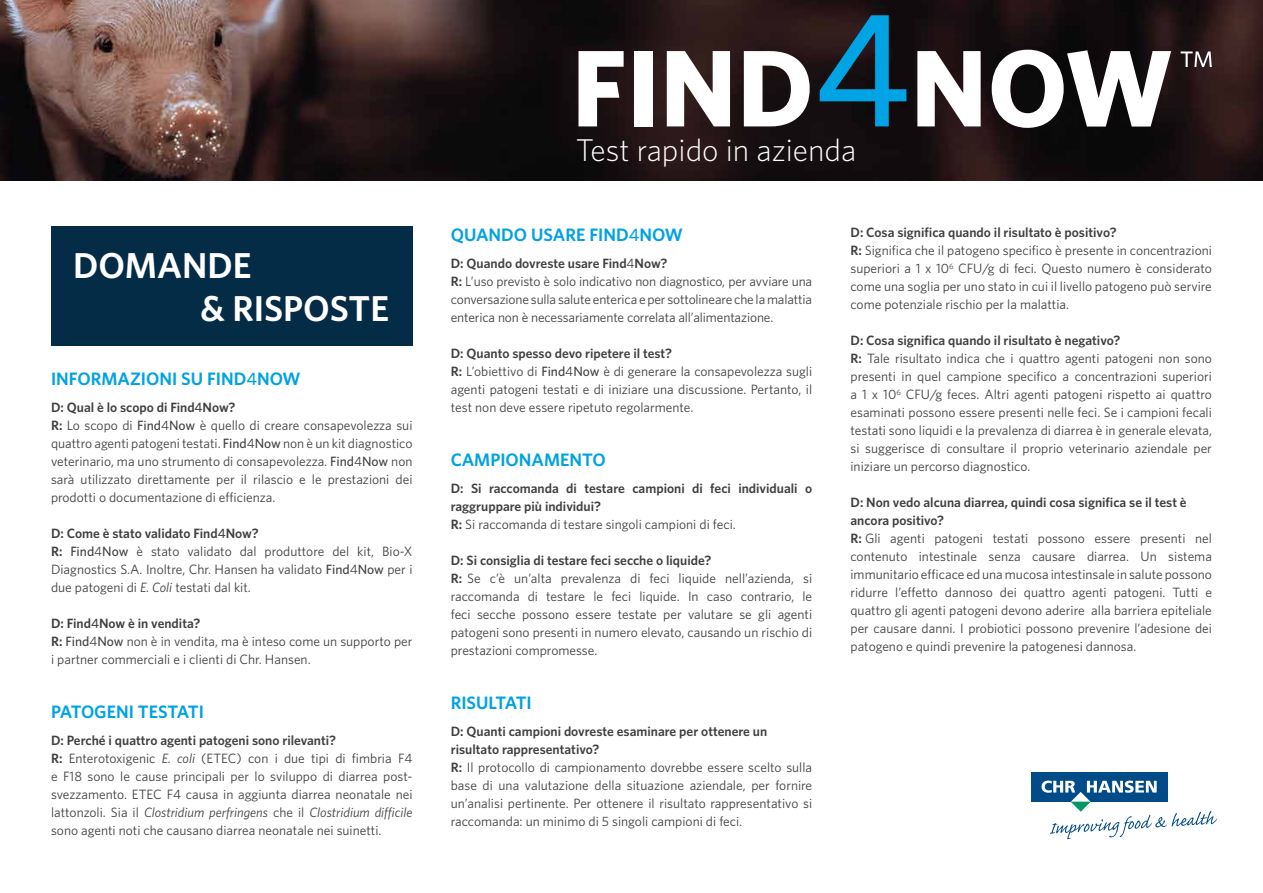
<style>
.page{position:relative;width:1263px;height:893px;background:#fff}
.page>*{position:absolute;margin:0;border:0;box-sizing:border-box;transform-origin:0 0}
.t1{font:600 36px/43.2px "Whitney";color:#fff}
.t2{font:300 31.5px "Whitney";color:#fff}
.t3{font:600 18px "Whitney";color:#00a2e2}
.t4{font:13.5px/18px "Whitney";color:#404040}
.t5{font:600 13.5px/18px "Whitney";color:#404040}
.s1{font-weight:500}
.s2{font-weight:600}
.s3{font-style:italic}
.s4{font-weight:400}
</style>
<div class="page">
<img style="left:0;top:0;width:1263px;height:181px">
<svg style="left:578px;top:51px;width:46px;height:75px"></svg>
<div style="left:634px;top:51px;width:19px;height:75px;background:#fff"></div>
<svg style="left:667px;top:51px;width:63px;height:75px"></svg>
<svg style="left:744px;top:51px;width:66px;height:75px"></svg>
<svg style="left:820px;top:15px;width:86px;height:111px;background:#11455d"></svg>
<svg style="left:917px;top:51px;width:64px;height:75px"></svg>
<svg style="left:992px;top:50px;width:179px;height:78px"></svg>
<svg style="left:1180px;top:51px;width:32px;height:16px"></svg>
<div style="left:51px;top:226px;width:361px;height:119px;background:#052c47"></div>
<div style="left:1031px;top:772px;width:136px;height:30px;background:#004b88"></div>
<svg style="left:1041px;top:781px;width:176px;height:58px"></svg>
<p class="t1" style="left:200px;top:243px;width:190px;text-indent:-127px">DOMANDE<br>&amp; RISPOSTE</p>
<p class="t3" style="left:51px;top:367px;width:251px">INFORMAZIONI SU FIND<span class="s1">4</span>NOW</p>
<p class="t5" style="left:51px;top:398px;width:186px">D: Qual è lo scopo di Find<span class="s1">4</span>Now?</p>
<p class="t4" style="left:51px;top:416px;width:363px;text-align:justify"><span class="s2">R:</span> Lo scopo di <span class="s1">Find</span>4<span class="s1">Now</span> è quello di creare consapevolezza sui quattro agenti patogeni testati. <span class="s1">Find</span>4<span class="s1">Now</span> non è un kit diagnostico veterinario, ma uno strumento di consapevolezza. <span class="s1">Find</span>4<span class="s1">Now</span> non sarà utilizzato direttamente per il rilascio e le prestazioni dei prodotti o documentazione di efficienza.</p>
<p class="t5" style="left:51px;top:524px;width:209px">D: Come è stato validato Find<span class="s1">4</span>Now?</p>
<p class="t4" style="left:51px;top:542px;width:363px;text-align:justify"><span class="s2">R:</span> <span class="s1">Find</span>4<span class="s1">Now</span> è stato validato dal produttore del kit, Bio-X Diagnostics S.A. Inoltre, Chr. Hansen ha validato <span class="s1">Find</span>4<span class="s1">Now</span> per i due patogeni di <span class="s3">E. Coli</span> testati dal kit.</p>
<p class="t5" style="left:51px;top:614px;width:151px">D: Find<span class="s1">4</span>Now è in vendita?</p>
<p class="t4" style="left:51px;top:632px;width:363px"><span class="s2">R:</span> <span class="s1">Find</span>4<span class="s1">Now</span> non è in vendita, ma è inteso come un supporto per i partner commerciali e i clienti di Chr. Hansen.</p>
<p class="t3" style="left:51px;top:700px;width:154px">PATOGENI TESTATI</p>
<p class="t5" style="left:51px;top:731px;width:287px">D: Perché i quattro agenti patogeni sono rilevanti?</p>
<p class="t4" style="left:51px;top:749px;width:363px;text-align:justify"><span class="s2">R:</span> Enterotoxigenic <span class="s3">E. coli</span> (ETEC) con i due tipi di fimbria F4 e F18 sono le cause principali per lo sviluppo di diarrea post&shy;svezzamento. ETEC F4 causa in aggiunta diarrea neonatale nei lattonzoli. Sia il <span class="s3">Clostridium perfringens</span> che il <span class="s3">Clostridium difficile </span>sono agenti noti che causano diarrea neonatale nei suinetti.</p>
<p class="t2" style="left:576px;top:129px;width:282px">Test rapido in azienda</p>
<h3 class="t3" style="left:451px;top:223px;width:234px">QUANDO USARE FIND<span class="s1">4</span>NOW</h3>
<p class="t4" style="left:451px;top:254px;width:363px"><span class="s2">D: Quando dovreste usare Find</span>4<span class="s2">Now?<br>R:</span> L’uso previsto è solo indicativo non diagnostico, per avviare una conversazione sulla salute enterica e per sottolineare che la malattia enterica non è necessariamente correlata all’alimentazione.</p>
<p class="t4" style="left:451px;top:344px;width:363px"><span class="s2">D: Quanto spesso devo ripetere il test?<br>R:</span> L’obiettivo di <span class="s1">Find</span>4<span class="s1">Now</span> è di generare la consapevolezza sugli agenti patogeni testati e di iniziare una discussione. Pertanto, il test non deve essere ripetuto regolarmente.</p>
<h3 class="t3" style="left:451px;top:448px;width:157px">CAMPIONAMENTO</h3>
<p class="t5" style="left:451px;top:479px;width:363px">D: Si raccomanda di testare campioni di feci individuali o raggruppare più individui?<br>R: <span class="s4">Si raccomanda di testare singoli campioni di feci.</span></p>
<p class="t4" style="left:451px;top:551px;width:363px"><span class="s2">D: Si consiglia di testare feci secche o liquide?<br>R:</span> Se c’è un’alta prevalenza di feci liquide nell’azienda, si raccomanda di testare le feci liquide. In caso contrario, le feci secche possono essere testate per valutare se gli agenti patogeni sono presenti in numero elevato, causando un rischio di prestazioni compromesse.</p>
<h3 class="t3" style="left:451px;top:691px;width:83px">RISULTATI</h3>
<p class="t4" style="left:451px;top:722px;width:363px"><span class="s2">D: Quanti campioni dovreste esaminare per ottenere un risultato rappresentativo?<br>R:</span> Il protocollo di campionamento dovrebbe essere scelto sulla base di una valutazione della situazione aziendale, per fornire un’analisi pertinente. Per ottenere il risultato rappresentativo si raccomanda: un minimo di 5 singoli campioni di feci.</p>
<p class="t4" style="left:850px;top:223px;width:363px"><span class="s2">D: Cosa significa quando il risultato è positivo?<br>R:</span> Significa che il patogeno specifico è presente in concentrazioni superiori a 1 x 10<sup>6</sup> CFU/g di feci. Questo numero è considerato come una soglia per uno stato in cui il livello patogeno può servire come potenziale rischio per la malattia.</p>
<p class="t4" style="left:850px;top:331px;width:363px"><span class="s2">D: Cosa significa quando il risultato è negativo?<br>R:</span> Tale risultato indica che i quattro agenti patogeni non sono presenti in quel campione specifico a concentrazioni superiori a 1 x 10<sup>6</sup> CFU/g feces. Altri agenti patogeni rispetto ai quattro esaminati possono essere presenti nelle feci. Se i campioni fecali testati sono liquidi e la prevalenza di diarrea è in generale elevata, si suggerisce di consultare il proprio veterinario aziendale per iniziare un percorso diagnostico.</p>
<p class="t4" style="left:850px;top:493px;width:363px"><span class="s2">D: Non vedo alcuna diarrea, quindi cosa significa se il test è ancora positivo?<br>R:</span> Gli agenti patogeni testati possono essere presenti nel contenuto intestinale senza causare diarrea. Un sistema immunitario efficace ed una mucosa intestinsale in salute possono ridurre l’effetto dannoso dei quattro agenti patogeni. Tutti e quattro gli agenti patogeni devono aderire alla barriera epiteliale per causare danni. I probiotici possono prevenire l’adesione dei patogeno e quindi prevenire la patogenesi dannosa.</p>
</div>
